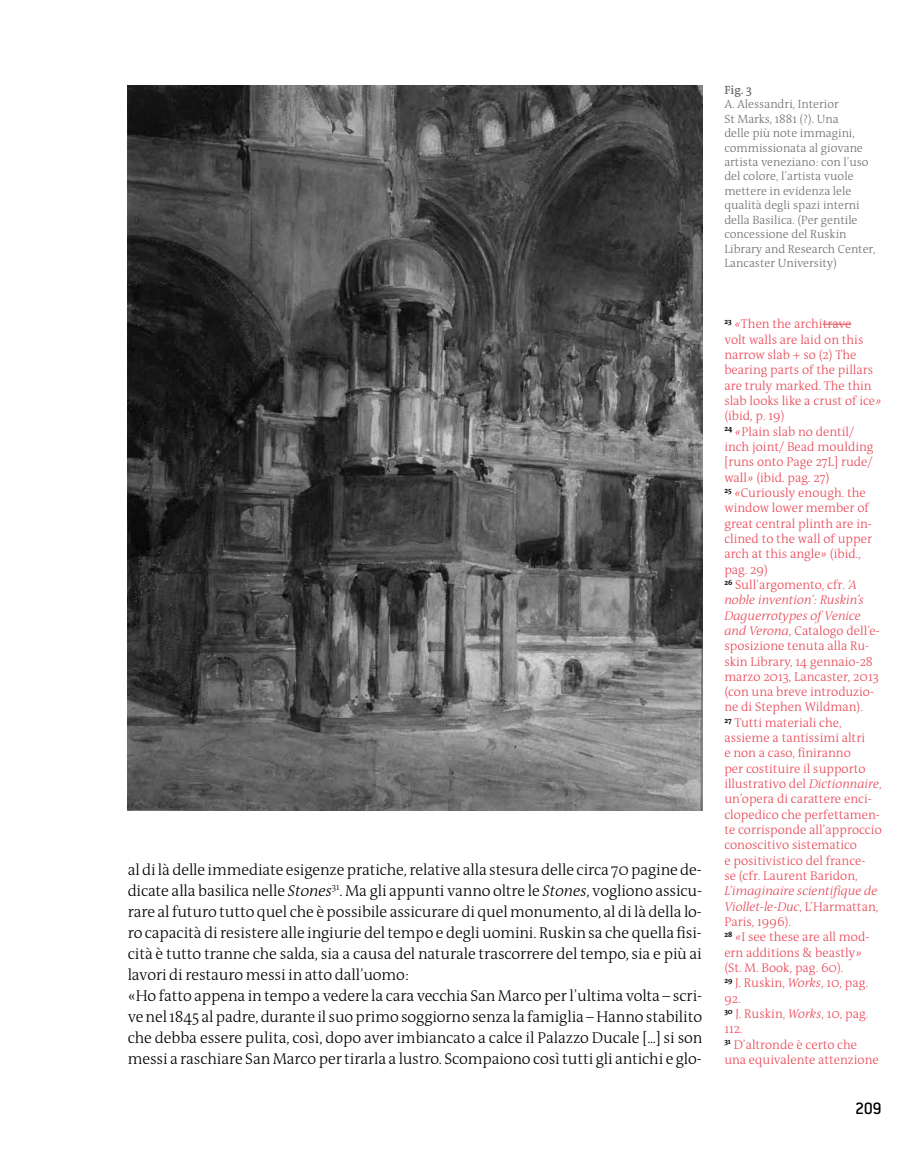
<style>
.page{position:relative;width:915px;height:1149px;background:#fff}
.page>*{position:absolute;margin:0;border:0;box-sizing:border-box;transform-origin:0 0}
.t1{font:500 18px "Conduit ITC";color:#000}
.t2{font:300 15.75px/21px "The Antiqua B3";letter-spacing:-.01em;color:#000}
.t3{font:300 12.75px/15.3px "The Antiqua B3";color:#e94856}
.t4{font:italic 300 12.75px/15.3px "The Antiqua B3 i";color:#e94856}
.t5{font:300 12px/14.4px "The Antiqua B3";color:#706f6f}
.t6{font:600 12px "The Antiqua B6";color:#706f6f}
.s1{font-family:"The Antiqua B3 i";font-style:italic}
.s2{font-family:"The Antiqua B3";font-style:normal}
</style>
<div class="page">
<img style="left:128px;top:85px;width:574px;height:725px">
<svg style="left:822px;top:324px;width:29px;height:1px"></svg>
<p class="t2" style="left:128px;top:859px;width:576px">al di là delle immediate esigenze pratiche, relative alla stesura delle circa 70 pagine de&shy;dicate alla basilica nelle <span class="s1">Stones</span><sup>31</sup>. Ma gli appunti vanno oltre le <span class="s1">Stones</span>, vogliono assicu&shy;rare al futuro tutto quel che è possibile assicurare di quel monumento, al di là della lo&shy;ro capacità di resistere alle ingiurie del tempo e degli uomini. Ruskin sa che quella fisi&shy;cità è tutto tranne che salda, sia a causa del naturale trascorrere del tempo, sia e più ai lavori di restauro messi in atto dall’uomo:<br>«Ho fatto appena in tempo a vedere la cara vecchia San Marco per l’ultima volta – scri&shy;ve nel 1845 al padre, durante il suo primo soggiorno senza la famiglia – Hanno stabilito che debba essere pulita, così, dopo aver imbiancato a calce il Palazzo Ducale [...] si son messi a raschiare San Marco per tirarla a lustro. Scompaiono così tutti gli antichi e glo-</p>
<p class="t6" style="left:724px;top:84px;width:29px">Fig. 3</p>
<p class="t5" style="left:724px;top:98px;width:153px">A. Alessandri, Interior<br>St Marks, 1881 (?). Una<br>delle più note immagini, commissionata al giovane artista veneziano: con l’uso del colore, l’artista vuole mettere in evidenza lele qualità degli spazi interni della Basilica. (Per gentile concessione del Ruskin<br>Library and Research Center,<br>Lancaster University)</p>
<p class="t3" style="left:724px;top:317px;width:159px"><sup>23</sup> <span class="s1">«</span>Then the architrave<br>volt walls are laid on this narrow slab + so (2) The bearing parts of the pillars are truly marked. The thin slab looks like a crust of ice<span class="s1">» </span>(ibid, p. 19)<br><sup>24</sup> <span class="s1">«</span>Plain slab no dentil/ inch joint/ Bead moulding [runs onto Page 27L] rude/ wall<span class="s1">»</span> (ibid. pag. 27)<br><sup>25</sup> <span class="s1">«</span>Curiously enough. the window lower member of great central plinth are in&shy;clined to the wall of upper arch at this angle<span class="s1">»</span> (ibid., pag. 29)<br><sup>26</sup> Sull’argomento, cfr. <span class="s1">‘A</span></p>
<p class="t4" style="left:724px;top:592px;width:141px">noble invention’: Ruskin’s<br>Daguerrotypes of Venice</p>
<p class="t3" style="left:724px;top:623px;width:159px"><span class="s1">and Verona</span>, Catalogo dell’e&shy;sposizione tenuta alla Ru&shy;skin Library, 14 gennaio-28 marzo 2013, Lancaster, 2013 (con una breve introduzio&shy;ne di Stephen Wildman).<br><sup>27</sup> Tutti materiali che, assieme a tantissimi altri<br>e non a caso, finiranno<br>per costituire il supporto illustrativo del <span class="s1">Dictionnaire</span>, un’opera di carattere enci&shy;clopedico che perfettamen&shy;te corrisponde all’approccio conoscitivo sistematico<br>e positivistico del france-<br>se (cfr. Laurent Baridon,</p>
<p class="t4" style="left:724px;top:883px;width:155px">L’imaginaire scientifique de<br>Viollet-le-Duc<span class="s2">, L’Harmattan,</span></p>
<p class="t3" style="left:724px;top:914px;width:156px">Paris, 1996).<br><sup>28</sup> <span class="s1">«</span>I see these are all mod&shy;ern additions &amp; beastly<span class="s1">» </span>(St. M. Book, pag. 60).<br><sup>29</sup> J. Ruskin, <span class="s1">Works</span>, 10, pag.<br>92.<br><sup>30</sup> J. Ruskin, <span class="s1">Works</span>, 10, pag.<br>112.<br><sup>31</sup> D’altronde è certo che una equivalente attenzione</p>
<h1 class="t1" style="left:854px;top:1097px;width:28px">209</h1>
</div>
